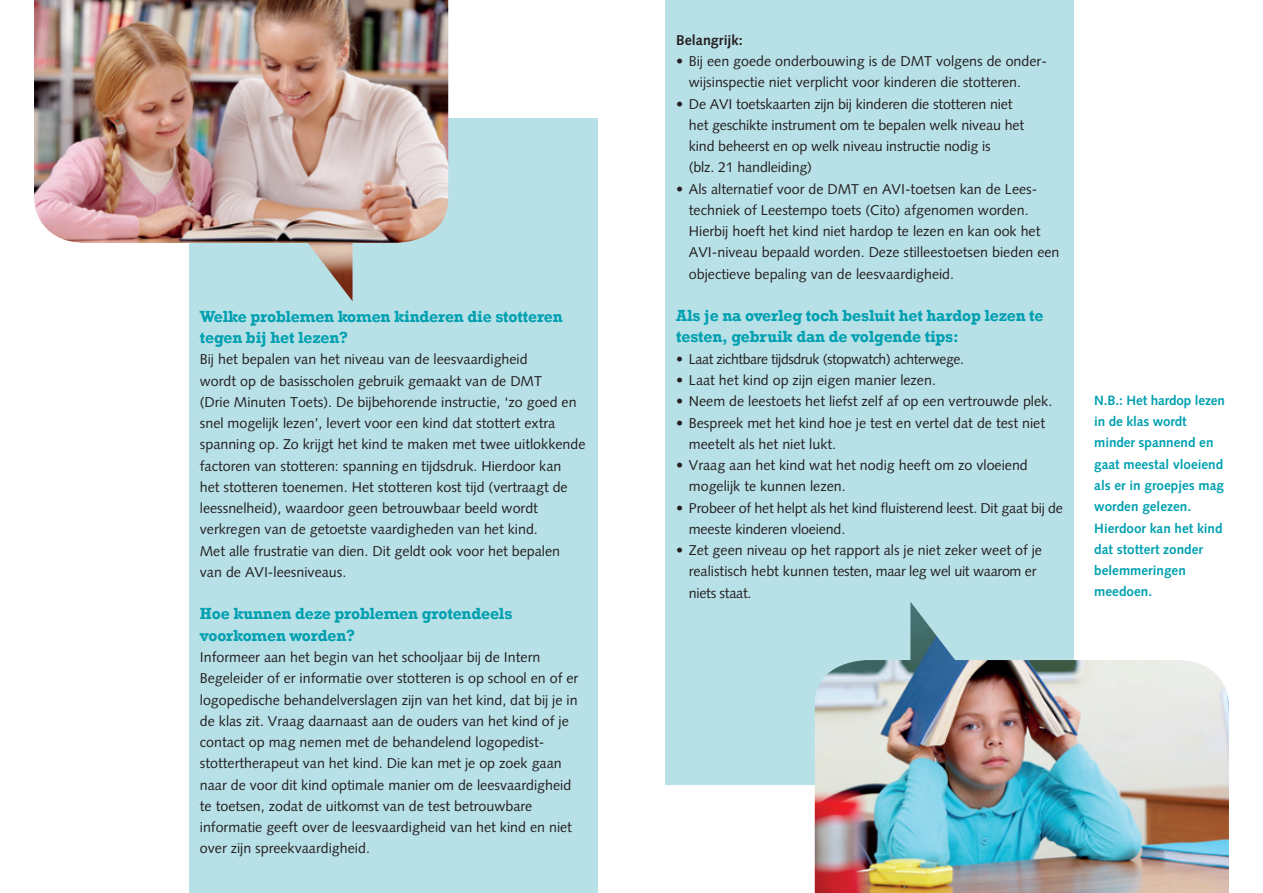
<style>
.page{position:relative;width:1263px;height:893px;background:#fff}
.page>*{position:absolute;margin:0;border:0;box-sizing:border-box;transform-origin:0 0}
.t1{font:700 16.5px/21.3px "Rockwell";letter-spacing:-.01em;color:#00a0b0;scale:.96 1}
.t2{font:14.25px/21.3px "Syntax";color:#231f20}
.t3{font:14.25px "Syntax";letter-spacing:-.025em;color:#231f20}
.t4{font:700 14.25px "Syntax";color:#231f20}
.t5{font:700 13.5px/21.3px "Syntax";color:#00a0b0}
</style>
<div class="page">
<div style="left:665px;top:0;width:409px;height:784px;background:#b8e0e7"></div>
<div style="left:189px;top:119px;width:408px;height:774px;background:#b8e0e7"></div>
<img style="left:34px;top:0;width:414px;height:301px">
<img style="left:815px;top:602px;width:414px;height:291px">
<p class="t1" style="left:200px;top:306px;width:379px">Welke problemen komen kinderen die stotteren tegen bij het lezen?</p>
<p class="t2" style="left:200px;top:349px;width:387px">Bij het bepalen van het niveau van de leesvaardigheid<br>wordt op de basisscholen gebruik gemaakt van de DMT<br>(Drie Minuten Toets). De bijbehorende instructie, ‘zo goed en snel mogelijk lezen’, levert voor een kind dat stottert extra spanning op. Zo krijgt het kind te maken met twee uitlokkende factoren van stotteren: spanning en tijdsdruk. Hierdoor kan<br>het stotteren toenemen. Het stotteren kost tijd (vertraagt de leessnelheid), waardoor geen betrouwbaar beeld wordt verkregen van de getoetste vaardigheden van het kind.<br>Met alle frustratie van dien. Dit geldt ook voor het bepalen van de AVI-leesniveaus.</p>
<p class="t1" style="left:200px;top:603px;width:327px">Hoe kunnen deze problemen grotendeels voorkomen worden?</p>
<p class="t2" style="left:200px;top:646px;width:380px">Informeer aan het begin van het schooljaar bij de Intern Begeleider of er informatie over stotteren is op school en of er logopedische behandelverslagen zijn van het kind, dat bij je in de klas zit. Vraag daarnaast aan de ouders van het kind of je contact op mag nemen met de behandelend logopedist&shy;stottertherapeut van het kind. Die kan met je op zoek gaan naar de voor dit kind optimale manier om de leesvaardigheid te toetsen, zodat de uitkomst van de test betrouwbare informatie geeft over de leesvaardigheid van het kind en niet over zijn spreekvaardigheid.</p>
<p class="t4" style="left:676px;top:32px;width:68px">Belangrijk:</p>
<p class="t2" style="left:689px;top:51px;width:359px;text-indent:-13px">• Bij een goede onderbouwing is de DMT volgens de onder&shy;wijsinspectie niet verplicht voor kinderen die stotteren.</p>
<p class="t2" style="left:689px;top:93px;width:337px;text-indent:-13px">• De AVI toetskaarten zijn bij kinderen die stotteren niet het geschikte instrument om te bepalen welk niveau het kind beheerst en op welk niveau instructie nodig is<br>(blz. 21 handleiding)</p>
<p class="t2" style="left:689px;top:178px;width:372px;text-indent:-13px">• Als alternatief voor de DMT en AVI-toetsen kan de Lees&shy;techniek of Leestempo toets (Cito) afgenomen worden.<br>Hierbij hoeft het kind niet hardop te lezen en kan ook het AVI-niveau bepaald worden. Deze stilleestoetsen bieden een objectieve bepaling van de leesvaardigheid.</p>
<p class="t1" style="left:676px;top:305px;width:384px">Als je na overleg toch besluit het hardop lezen te testen, gebruik dan de volgende tips:</p>
<p class="t3" style="left:676px;top:350px;width:289px">• Laat zichtbare tijdsdruk (stopwatch) achterwege.</p>
<p class="t2" style="left:676px;top:369px;width:261px">• Laat het kind op zijn eigen manier lezen.</p>
<p class="t2" style="left:676px;top:391px;width:378px">• Neem de leestoets het liefst zelf af op een vertrouwde plek.</p>
<p class="t2" style="left:689px;top:412px;width:358px;text-indent:-13px">• Bespreek met het kind hoe je test en vertel dat de test niet meetelt als het niet lukt.</p>
<p class="t2" style="left:689px;top:454px;width:340px;text-indent:-13px">• Vraag aan het kind wat het nodig heeft om zo vloeiend mogelijk te kunnen lezen.</p>
<p class="t2" style="left:689px;top:497px;width:376px;text-indent:-13px">• Probeer of het helpt als het kind fluisterend leest. Dit gaat bij de meeste kinderen vloeiend.</p>
<p class="t2" style="left:689px;top:540px;width:355px;text-indent:-13px">• Zet geen niveau op het rapport als je niet zeker weet of je realistisch hebt kunnen testen, maar leg wel uit waarom er niets staat.</p>
<p class="t5" style="left:1094px;top:390px;width:132px">N.B.: Het hardop lezen in de klas wordt minder spannend en gaat meestal vloeiend als er in groepjes mag worden gelezen.<br>Hierdoor kan het kind dat stottert zonder belemmeringen meedoen.</p>
</div>
